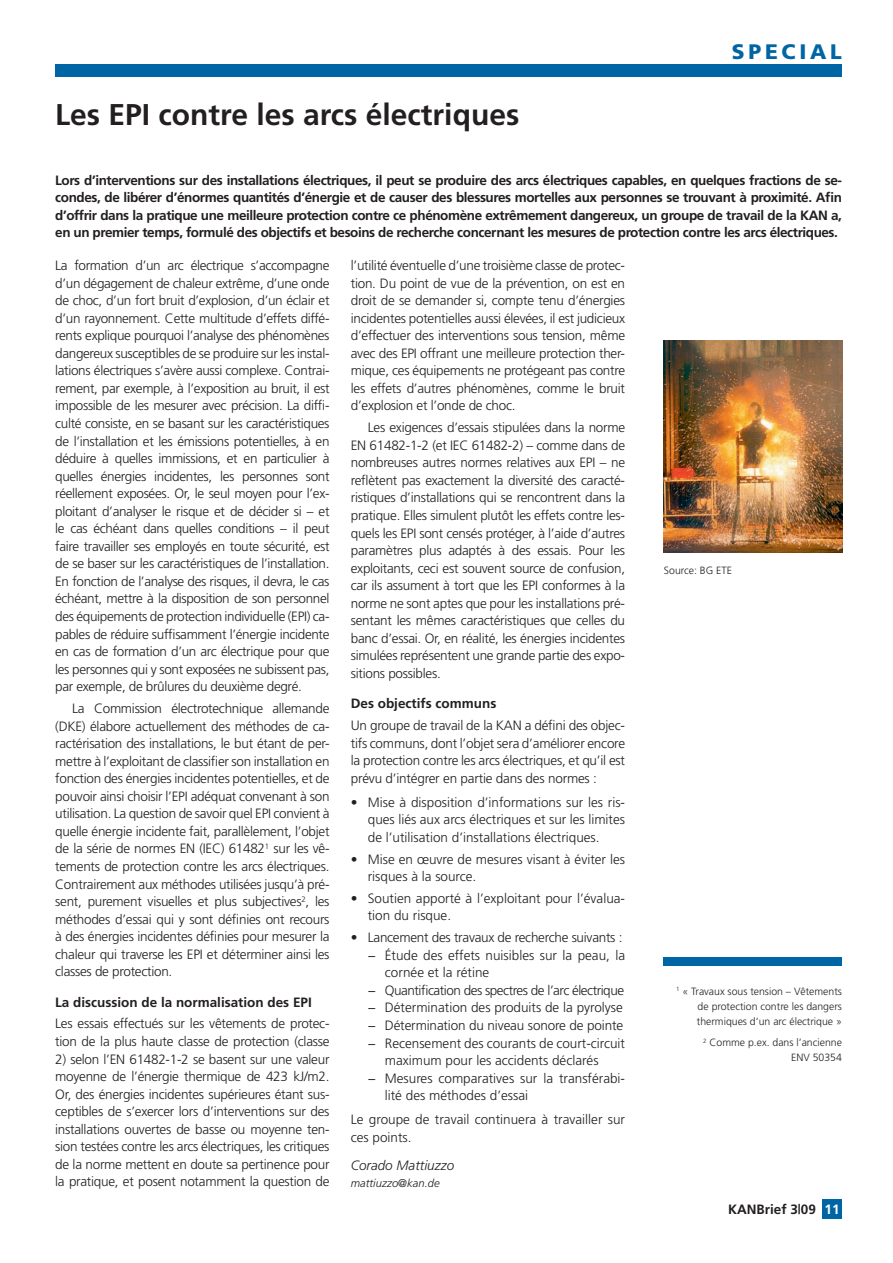
<style>
.page{position:relative;width:893px;height:1263px;background:#fff}
.page>*{position:absolute;margin:0;border:0;box-sizing:border-box;transform-origin:0 0}
.t1{font:700 30px "Frutiger";color:#231f20}
.t2{font:900 21px "Frutiger";letter-spacing:.18em;color:#0065a4}
.t3{font:300 13.5px/17.5px "Frutiger";letter-spacing:-.015em;color:#231f20;text-align:justify}
.t4{font:700 13.5px/17.5px "Frutiger";color:#231f20;text-align:justify}
.t5{font:300 13.5px "Frutiger";letter-spacing:-.035em;color:#231f20}
.t6{font:italic 300 13.5px "Frutiger";color:#231f20}
.t7{font:italic 300 11.25px "Frutiger";color:#231f20}
.t8{font:300 10.5px/15px "Frutiger";color:#231f20;text-align:justify}
.s1{color:#fff}
</style>
<div class="page">
<div style="left:55px;top:64px;width:787px;height:12px;background:#0065a4"></div>
<div style="left:822px;top:1199px;width:20px;height:20px;background:#0065a4"></div>
<div style="left:663px;top:957px;width:179px;height:8px;background:#0065a4"></div>
<img style="left:663px;top:340px;width:179px;height:213px">
<h1 class="t1" style="left:55px;top:103px;width:466px">Les EPI contre les arcs électriques</h1>
<h2 class="t2" style="left:732px;top:43px;width:112px">SPECIAL</h2>
<p class="t4" style="left:55px;top:172px;width:788px">Lors d’interventions sur des installations électriques, il peut se produire des arcs électriques capables, en quelques fractions de se&shy;condes, de libérer d’énormes quantités d’énergie et de causer des blessures mortelles aux personnes se trouvant à proximité. Afin d’offrir dans la pratique une meilleure protection contre ce phénomène extrêmement dangereux, un groupe de travail de la KAN a, en un premier temps, formulé des objectifs et besoins de recherche concernant les mesures de protection contre les arcs électriques.</p>
<p class="t3" style="left:55px;top:258px;width:276px">La formation d’un arc électrique s’accompagne d’un dégagement de chaleur extrême, d’une onde de choc, d’un fort bruit d’explosion, d’un éclair et d’un rayonnement. Cette multitude d’effets diffé&shy;rents explique pourquoi l’analyse des phénomènes dangereux susceptibles de se produire sur les instal&shy;lations électriques s’avère aussi complexe. Contrai&shy;rement, par exemple, à l’exposition au bruit, il est impossible de les mesurer avec précision. La diffi&shy;culté consiste, en se basant sur les caractéristiques de l’installation et les émissions potentielles, à en déduire à quelles immissions, et en particulier à quelles énergies incidentes, les personnes sont réellement exposées. Or, le seul moyen pour l’ex&shy;ploitant d’analyser le risque et de décider si – et le cas échéant dans quelles conditions – il peut faire travailler ses employés en toute sécurité, est de se baser sur les caractéristiques de l’installation.<br>En fonction de l’analyse des risques, il devra, le cas échéant, mettre à la disposition de son personnel des équipements de protection individuelle (EPI) ca&shy;pables de réduire suffisamment l’énergie incidente en cas de formation d’un arc électrique pour que les personnes qui y sont exposées ne subissent pas, par exemple, de brûlures du deuxième degré.</p>
<p class="t3" style="left:55px;top:701px;width:276px;text-indent:17px">La Commission électrotechnique allemande (DKE) élabore actuellement des méthodes de ca&shy;ractérisation des installations, le but étant de per&shy;mettre à l’exploitant de classifier son installation en fonction des énergies incidentes potentielles, et de pouvoir ainsi choisir l’EPI adéquat convenant à son utilisation. La question de savoir quel EPI convient à quelle énergie incidente fait, parallèlement, l’objet de la série de normes EN (IEC) 61482<sup>1</sup> sur les vê&shy;tements de protection contre les arcs électriques.<br>Contrairement aux méthodes utilisées jusqu’à pré&shy;sent, purement visuelles et plus subjectives<sup>2</sup>, les méthodes d’essai qui y sont définies ont recours à des énergies incidentes définies pour mesurer la chaleur qui traverse les EPI et déterminer ainsi les classes de protection.</p>
<p class="t4" style="left:55px;top:994px;width:258px">La discussion de la normalisation des EPI</p>
<p class="t3" style="left:55px;top:1016px;width:276px">Les essais effectués sur les vêtements de protec&shy;tion de la plus haute classe de protection (classe</p>
<p class="t3" style="left:55px;top:1051px;width:276px">2) selon l’EN 61482-1-2 se basent sur une valeur moyenne de l’énergie thermique de 423 kJ/m2.<br>Or, des énergies incidentes supérieures étant sus&shy;ceptibles de s’exercer lors d’interventions sur des installations ouvertes de basse ou moyenne ten&shy;sion testées contre les arcs électriques, les critiques de la norme mettent en doute sa pertinence pour la pratique, et posent notamment la question de</p>
<p class="t3" style="left:351px;top:257px;width:276px">l’utilité éventuelle d’une troisième classe de protec&shy;tion. Du point de vue de la prévention, on est en droit de se demander si, compte tenu d’énergies incidentes potentielles aussi élevées, il est judicieux d’effectuer des interventions sous tension, même avec des EPI offrant une meilleure protection ther&shy;mique, ces équipements ne protégeant pas contre les effets d’autres phénomènes, comme le bruit d’explosion et l’onde de choc.</p>
<p class="t3" style="left:351px;top:420px;width:276px;text-indent:17px">Les exigences d’essais stipulées dans la norme EN 61482-1-2 (et IEC 61482-2) – comme dans de nombreuses autres normes relatives aux EPI – ne reflètent pas exactement la diversité des caracté&shy;ristiques d’installations qui se rencontrent dans la pratique. Elles simulent plutôt les effets contre les&shy;quels les EPI sont censés protéger, à l’aide d’autres paramètres plus adaptés à des essais. Pour les exploitants, ceci est souvent source de confusion, car ils assument à tort que les EPI conformes à la norme ne sont aptes que pour les installations pré&shy;sentant les mêmes caractéristiques que celles du banc d’essai. Or, en réalité, les énergies incidentes simulées représentent une grande partie des expo&shy;sitions possibles.</p>
<p class="t4" style="left:351px;top:696px;width:147px">Des objectifs communs</p>
<p class="t3" style="left:351px;top:718px;width:276px">Un groupe de travail de la KAN a défini des objec&shy;tifs communs, dont l’objet sera d’améliorer encore la protection contre les arcs électriques, et qu’il est prévu d’intégrer en partie dans des normes :</p>
<p class="t3" style="left:368px;top:794px;width:259px;text-indent:-17px">• Mise à disposition d’informations sur les ris&shy;ques liés aux arcs électriques et sur les limites de l’utilisation d’installations électriques.</p>
<p class="t3" style="left:368px;top:851px;width:259px;text-indent:-17px">• Mise en œuvre de mesures visant à éviter les risques à la source.</p>
<p class="t3" style="left:368px;top:890px;width:259px;text-indent:-17px">• Soutien apporté à l’exploitant pour l’évalua&shy;tion du risque.</p>
<p class="t3" style="left:351px;top:930px;width:273px">• Lancement des travaux de recherche suivants :</p>
<p class="t3" style="left:368px;top:947px;width:259px">− Étude des effets nuisibles sur la peau, la</p>
<p class="t3" style="left:385px;top:965px;width:106px">cornée et la rétine</p>
<p class="t5" style="left:368px;top:985px;width:258px">− Quantification des spectres de l’arc électrique</p>
<p class="t3" style="left:368px;top:1000px;width:257px">− Détermination des produits de la pyrolyse</p>
<p class="t3" style="left:368px;top:1017px;width:257px">− Détermination du niveau sonore de pointe</p>
<p class="t3" style="left:368px;top:1035px;width:259px">− Recensement des courants de court-circuit</p>
<p class="t3" style="left:385px;top:1053px;width:215px">maximum pour les accidents déclarés</p>
<p class="t3" style="left:368px;top:1070px;width:259px">− Mesures comparatives sur la transférabi-</p>
<p class="t3" style="left:385px;top:1088px;width:145px">lité des méthodes d’essai</p>
<p class="t3" style="left:351px;top:1112px;width:276px">Le groupe de travail continuera à travailler sur ces points.</p>
<p class="t6" style="left:351px;top:1160px;width:105px">Corado Mattiuzzo</p>
<p class="t7" style="left:351px;top:1179px;width:90px">mattiuzzo@kan.de</p>
<p class="t8" style="left:664px;top:563px;width:70px">Source: BG ETE</p>
<p class="t8" style="left:697px;top:984px;width:147px;text-indent:-21px"><sup>1</sup> « Travaux sous tension – Vêtements de protection contre les dangers thermiques d‘un arc électrique »</p>
<p class="t8" style="left:703px;top:1036px;width:140px;text-align:right"><sup>2</sup> Comme p.ex. dans l’ancienne<br>ENV 50354</p>
<p class="t4" style="left:728px;top:1202px;width:113px">KANBrief 3|09 <span class="s1">11</span></p>
</div>
